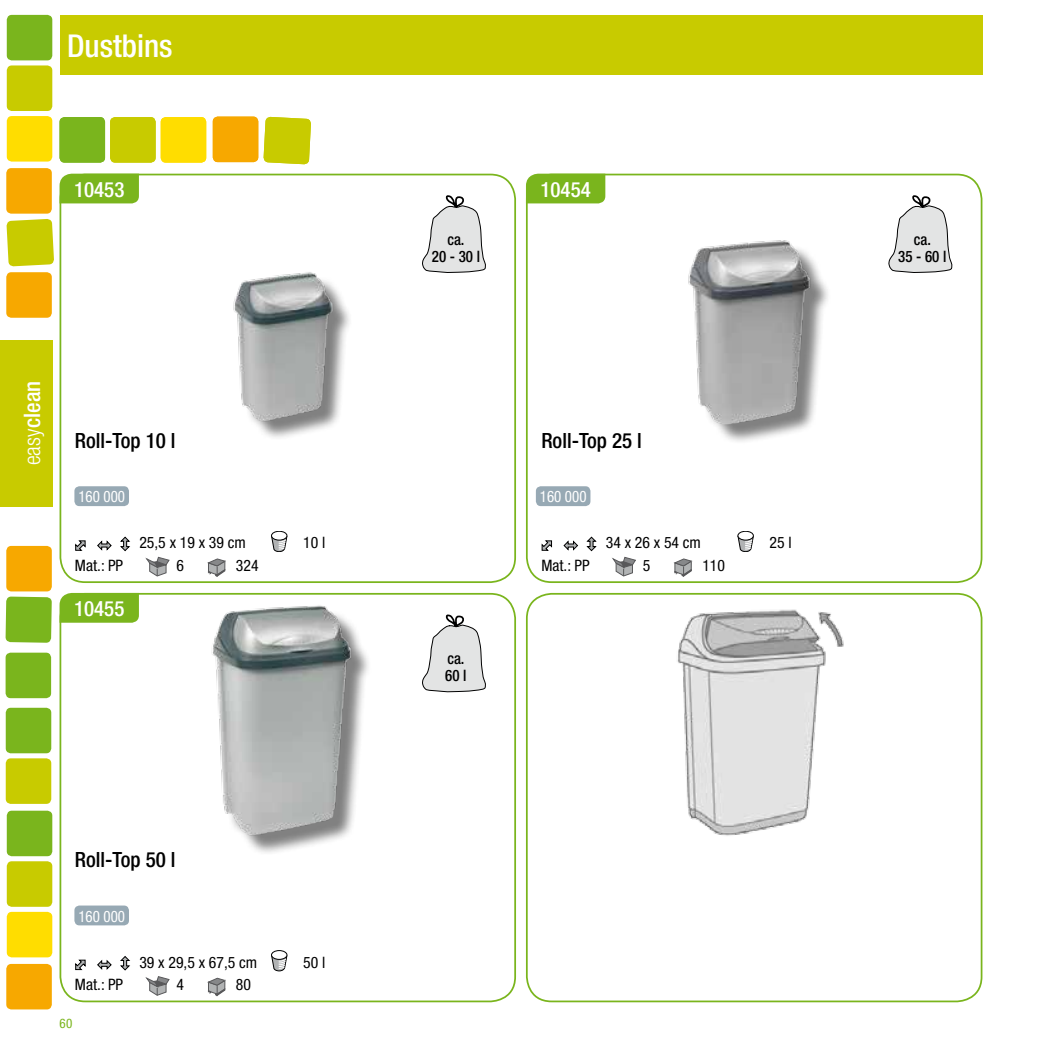
<style>
.page{position:relative;width:1042px;height:1042px;background:#fff}
.page>*{position:absolute;margin:0;border:0;box-sizing:border-box;transform-origin:0 0}
.t1{font:500 condensed 31.5px "Helvetica Neue";color:#fff}
.t2{font:500 condensed 22.75px "Helvetica Neue";color:#fff}
.t3{font:500 condensed 21px "Helvetica Neue";color:#000}
.t4{font:500 condensed 21px "Helvetica Neue";color:#fff}
.t5{font:condensed 15.75px "Helvetica Neue";color:#000}
.t6{font:500 condensed 15.75px/16.6px "Helvetica Neue";color:#000;text-align:center;scale:.95 1}
.t7{font:condensed 15.75px "Helvetica Neue";color:#fff;scale:.95 1}
.t8{font:condensed 13.12px "Helvetica Neue";color:#7ab51d}
.s1{font-weight:300}
</style>
<div class="page">
<div style="left:60px;top:15px;width:922px;height:59px;background:#c8cb00"></div>
<div style="left:213px;top:117px;width:45px;height:45px;background:#f7a800;border-radius:5px"></div>
<svg style="left:263px;top:117px;width:48px;height:47px;background:#cccf14"></svg>
<div style="left:60px;top:117px;width:45px;height:46px;background:#7ab51d;border-radius:5px"></div>
<div style="left:110px;top:117px;width:46px;height:46px;background:#c8cb00;border-radius:5px"></div>
<div style="left:161px;top:117px;width:45px;height:46px;background:#fd0;border-radius:5px"></div>
<div style="left:6px;top:758px;width:45px;height:46px;background:#c8cb00;border-radius:5px"></div>
<div style="left:6px;top:708px;width:45px;height:45px;background:#7ab51d;border-radius:5px"></div>
<div style="left:6px;top:652px;width:45px;height:46px;background:#7ab51d;border-radius:5px"></div>
<svg style="left:6px;top:596px;width:46px;height:47px;background:#81b829"></svg>
<div style="left:7px;top:116px;width:45px;height:46px;background:#fd0;border-radius:5px"></div>
<div style="left:7px;top:65px;width:45px;height:46px;background:#c8cb00;border-radius:5px"></div>
<div style="left:7px;top:15px;width:45px;height:45px;background:#7ab51d;border-radius:5px"></div>
<div style="left:6px;top:964px;width:46px;height:45px;background:#f7a800;border-radius:5px"></div>
<div style="left:7px;top:810px;width:45px;height:46px;background:#7ab51d;border-radius:5px"></div>
<div style="left:7px;top:861px;width:45px;height:46px;background:#c8cb00;border-radius:5px"></div>
<div style="left:7px;top:912px;width:45px;height:45px;background:#fd0;border-radius:5px"></div>
<div style="left:6px;top:546px;width:46px;height:45px;background:#f7a800;border-radius:5px"></div>
<div style="left:6px;top:272px;width:46px;height:46px;background:#f7a800;border-radius:5px"></div>
<svg style="left:6px;top:219px;width:48px;height:47px;background:#cccf17"></svg>
<div style="left:6px;top:168px;width:46px;height:46px;background:#f7a800;border-radius:5px"></div>
<div style="left:0;top:340px;width:53px;height:166px;background:#c8cb00"></div>
<div style="left:60px;top:593px;width:456px;height:409px;border:2px solid #7ab51d;border-radius:25px"></div>
<div style="left:60px;top:174px;width:456px;height:409px;border:2px solid #7ab51d;border-radius:25px"></div>
<div style="left:526px;top:174px;width:456px;height:409px;border:2px solid #7ab51d;border-radius:25px"></div>
<div style="left:74px;top:486px;width:55px;height:20px;background:#97a9b4;border-radius:5px"></div>
<div style="left:74px;top:905px;width:55px;height:20px;background:#97a9b4;border-radius:5px"></div>
<div style="left:536px;top:486px;width:54px;height:20px;background:#97a9b4;border-radius:5px"></div>
<img style="left:677px;top:609px;width:167px;height:227px">
<div style="left:526px;top:593px;width:456px;height:409px;border:2px solid #7ab51d;border-radius:25px"></div>
<div style="left:237px;top:276px;width:116px;height:165px;background:#000;opacity:.5"></div>
<img style="left:233px;top:272px;width:120px;height:160px">
<div style="left:60px;top:174px;width:79px;height:29px;background:#7ab51d"></div>
<svg style="left:146px;top:557px;width:23px;height:19px"></svg>
<svg style="left:208px;top:559px;width:18px;height:18px"></svg>
<div style="left:271px;top:531px;width:16px;height:9px;border:1px solid #000;border-radius:50%"></div>
<svg style="left:271px;top:535px;width:16px;height:17px"></svg>
<svg style="left:75px;top:540px;width:11px;height:11px"></svg>
<svg style="left:120px;top:536px;width:10px;height:15px"></svg>
<svg style="left:97px;top:540px;width:15px;height:11px"></svg>
<svg style="left:422px;top:195px;width:64px;height:78px"></svg>
<div style="left:693px;top:244px;width:138px;height:201px;background:#000;opacity:.5"></div>
<img style="left:688px;top:240px;width:143px;height:192px">
<div style="left:526px;top:174px;width:79px;height:29px;background:#7ab51d"></div>
<svg style="left:613px;top:557px;width:22px;height:19px"></svg>
<svg style="left:674px;top:559px;width:18px;height:18px"></svg>
<div style="left:738px;top:531px;width:15px;height:9px;border:1px solid #000;border-radius:50%"></div>
<svg style="left:738px;top:535px;width:15px;height:17px"></svg>
<svg style="left:541px;top:540px;width:11px;height:11px"></svg>
<svg style="left:586px;top:536px;width:11px;height:15px"></svg>
<svg style="left:563px;top:540px;width:15px;height:11px"></svg>
<svg style="left:888px;top:195px;width:64px;height:78px"></svg>
<img style="left:211px;top:605px;width:158px;height:246px">
<div style="left:60px;top:593px;width:79px;height:30px;background:#7ab51d"></div>
<svg style="left:146px;top:976px;width:23px;height:19px"></svg>
<svg style="left:208px;top:978px;width:18px;height:18px"></svg>
<div style="left:271px;top:950px;width:16px;height:9px;border:1px solid #000;border-radius:50%"></div>
<svg style="left:271px;top:954px;width:16px;height:17px"></svg>
<svg style="left:75px;top:959px;width:11px;height:11px"></svg>
<svg style="left:120px;top:956px;width:10px;height:14px"></svg>
<svg style="left:97px;top:959px;width:15px;height:11px"></svg>
<svg style="left:422px;top:614px;width:64px;height:78px"></svg>
<p class="t1" style="left:67px;top:27px;width:107px">Dustbins</p>
<p class="t4" style="left:74px;top:177px;width:52px">10453</p>
<h2 class="t2" style="left:18px;top:465px;width:86px;rotate:-90deg"><span class="s1">easy</span>clean</h2>
<p class="t3" style="left:75px;top:428px;width:102px">Roll-Top 10 l</p>
<p class="t7" style="left:78px;top:488px;width:51px">160 000</p>
<p class="t5" style="left:139px;top:533px;width:108px">25,5 x 19 x 39 cm</p>
<p class="t5" style="left:303px;top:533px;width:24px">10 l</p>
<p class="t5" style="left:75px;top:556px;width:50px">Mat.: PP</p>
<p class="t5" style="left:176px;top:556px;width:9px">6</p>
<p class="t5" style="left:236px;top:556px;width:24px">324</p>
<p class="t4" style="left:74px;top:596px;width:52px">10455</p>
<p class="t3" style="left:75px;top:847px;width:102px">Roll-Top 50 l</p>
<p class="t7" style="left:78px;top:907px;width:51px">160 000</p>
<p class="t5" style="left:139px;top:953px;width:119px">39 x 29,5 x 67,5 cm</p>
<p class="t5" style="left:303px;top:953px;width:24px">50 l</p>
<p class="t5" style="left:75px;top:975px;width:50px">Mat.: PP</p>
<p class="t5" style="left:176px;top:975px;width:9px">4</p>
<p class="t5" style="left:236px;top:975px;width:17px">80</p>
<p class="t8" style="left:60px;top:1015px;width:15px">60</p>
<p class="t6" style="left:432px;top:231px;width:52px">ca.<br>20 - 30 l</p>
<p class="t4" style="left:540px;top:177px;width:52px">10454</p>
<p class="t6" style="left:445px;top:650px;width:24px;text-align:left">ca.<br>60 l</p>
<p class="t3" style="left:541px;top:428px;width:102px">Roll-Top 25 l</p>
<p class="t7" style="left:540px;top:488px;width:51px">160 000</p>
<p class="t5" style="left:606px;top:533px;width:97px">34 x 26 x 54 cm</p>
<p class="t5" style="left:769px;top:533px;width:24px">25 l</p>
<p class="t5" style="left:541px;top:556px;width:50px">Mat.: PP</p>
<p class="t5" style="left:643px;top:556px;width:9px">5</p>
<p class="t5" style="left:702px;top:556px;width:24px">110</p>
<p class="t6" style="left:898px;top:231px;width:52px">ca.<br>35 - 60 l</p>
</div>
